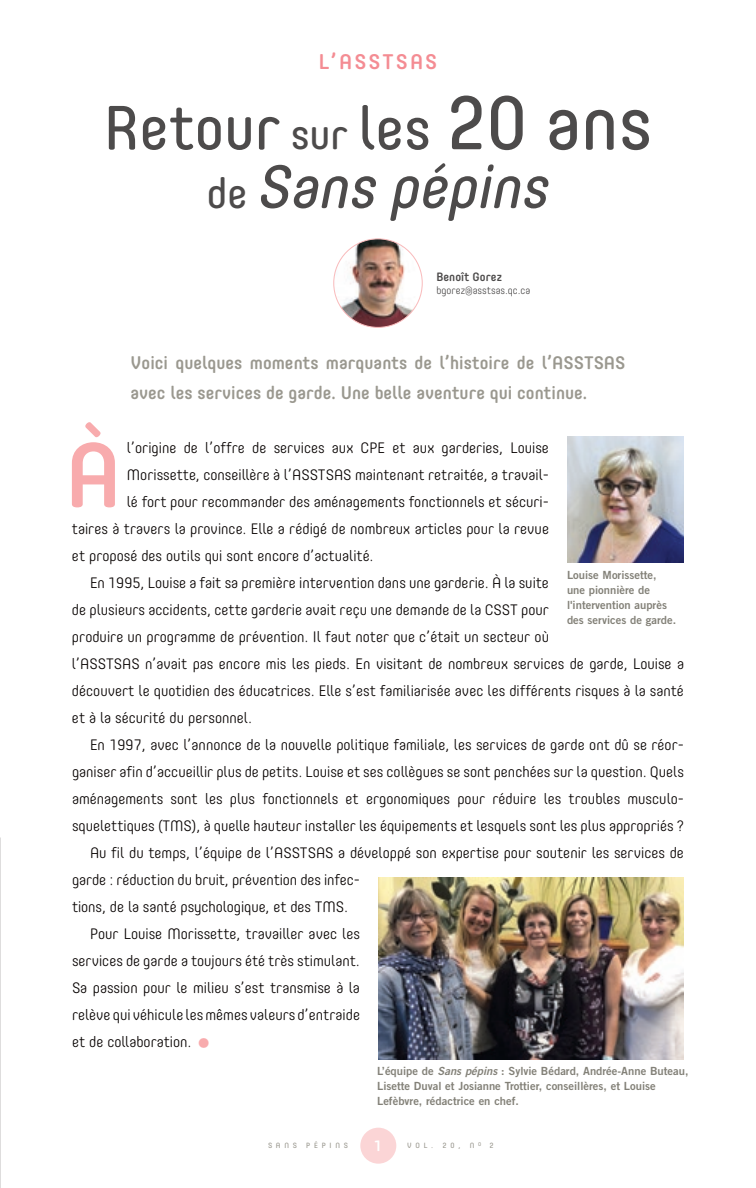
<style>
.page{position:relative;width:756px;height:1188px;background:#fff}
.page>*{position:absolute;margin:0;border:0;box-sizing:border-box;transform-origin:0 0}
.t1{font:500 90px "Core Mellow 55";color:#f8abad}
.SP-titres_articles{font:61.5px "Core Mellow 45";color:#4d4b4b}
.SP-titres_articles-2{font:italic 60px "Core Mellow 45";color:#4d4b4b}
.t2{font:500 21px "Core Mellow 55";letter-spacing:.1em;color:#f48c93}
.t3{font:500 18px/30px "Core Mellow 55";color:#9a988f}
.SP-texte{font:300 15px/27px "Core Mellow 35";color:#080302}
.t4{font:500 15px "Core Mellow 55";color:#fff}
.t5{font:500 12px "Core Mellow 55";color:#4d4b4b}
.sp-legende_photo{font:11.25px/15px "Trade Gothic Bold Two";color:#838178}
.t6{font:300 10.5px "Core Mellow 35";color:#4d4b4b}
.t7{font:7.5px "Core Mellow 45";letter-spacing:.5em;color:#9a988f}
.s1{font-size:42px}
.s2{font-size:60px}
.s3{font-size:75px}
.s4{font-style:normal;font-size:42px}
.s5{font-family:"DIN";font-weight:400;font-size:30px;color:#f8abad}
.s6{font-style:italic}
</style>
<div class="page">
<img style="left:334px;top:239px;width:88px;height:88px;border-radius:44px">
<img style="left:567px;top:437px;width:117px;height:126px">
<img style="left:378px;top:878px;width:306px;height:181px">
<div style="left:360px;top:1128px;width:36px;height:36px;background:#fbd5d6;border-radius:50%"></div>
<p class="t2" style="left:319px;top:46px;width:120px">L’ASSTSAS</p>
<p class="SP-titres_articles" style="left:104px;top:81px;width:550px">Retour <span class="s1">sur</span> <span class="s2">les</span> <span class="s3">20 ans</span></p>
<p class="SP-titres_articles-2" style="left:207px;top:141px;width:344px"><span class="s4">de</span> Sans pépins</p>
<p class="t5" style="left:436px;top:267px;width:67px">Benoît Gorez</p>
<p class="t6" style="left:436px;top:282px;width:95px">bgorez@asstsas.qc.ca</p>
<p class="t3" style="left:130px;top:346px;width:497px">Voici quelques moments marquants de l’histoire de l’ASSTSAS avec les services de garde. Une belle aventure qui continue.</p>
<p class="t1" style="left:65px;top:407px;width:58px">À</p>
<p class="SP-texte" style="left:127px;top:434px;width:424px">l’origine de l’offre de services aux CPE et aux garderies, Louise</p>
<p class="SP-texte" style="left:127px;top:461px;width:424px">Morissette, conseillère à l’ASSTSAS maintenant retraitée, a travail-</p>
<p class="SP-texte" style="left:127px;top:488px;width:424px">lé fort pour recommander des aménagements fonctionnels et sécuri-</p>
<p class="SP-texte" style="left:72px;top:515px;width:479px">taires à travers la province. Elle a rédigé de nombreux articles pour la revue</p>
<p class="SP-texte" style="left:72px;top:542px;width:303px">et proposé des outils qui sont encore d’actualité.</p>
<p class="SP-texte" style="left:72px;top:569px;width:614px;text-indent:18px">En 1995, Louise a fait sa première intervention dans une garderie. À la suite<br>de plusieurs accidents, cette garderie avait reçu une demande de la CSST pour<br>produire un programme de prévention. Il faut noter que c’était un secteur où<br>l’ASSTSAS n’avait pas encore mis les pieds. En visitant de nombreux services de garde, Louise a découvert le quotidien des éducatrices. Elle s’est familiarisée avec les différents risques à la santé et à la sécurité du personnel.</p>
<p class="SP-texte" style="left:72px;top:731px;width:614px;text-align:justify;text-indent:18px">En 1997, avec l’annonce de la nouvelle politique familiale, les services de garde ont dû se réor&shy;ganiser afin d’accueillir plus de petits. Louise et ses collègues se sont penchées sur la question. Quels aménagements sont les plus fonctionnels et ergonomiques pour réduire les troubles musculo&shy;squelettiques (TMS), à quelle hauteur installer les équipements et lesquels sont les plus appropriés ?</p>
<p class="SP-texte" style="left:72px;top:839px;width:613px;text-indent:18px">Au fil du temps, l’équipe de l’ASSTSAS a développé son expertise pour soutenir les services de garde : réduction du bruit, prévention des infec-<br>tions, de la santé psychologique, et des TMS.</p>
<p class="SP-texte" style="left:72px;top:920px;width:290px;text-align:justify;text-indent:18px">Pour Louise Morissette, travailler avec les services de garde a toujours été très stimulant.<br>Sa passion pour le milieu s’est transmise à la relève qui véhicule les mêmes valeurs d’entraide et de collaboration. <span class="s5">•</span></p>
<p class="sp-legende_photo" style="left:567px;top:568px;width:111px">Louise Morissette, une pionnière de l'intervention auprès des services de garde.</p>
<p class="sp-legende_photo" style="left:377px;top:1063px;width:313px">L’équipe de <span class="s6">Sans pépins</span> : Sylvie Bédard, Andrée-Anne Buteau,<br>Lisette Duval et Josianne Trottier, conseillères, et Louise<br>Lefèbvre, rédactrice en chef.</p>
<p class="t4" style="left:374px;top:1135px;width:10px">1</p>
<p class="t7" style="left:489px;top:1140px;width:6px">2</p>
<p class="t7" style="left:268px;top:1140px;width:81px">SANS PÉPINS</p>
<p class="t7" style="left:407px;top:1140px;width:76px">VOL. 20, N <sup>O</sup></p>
</div>
